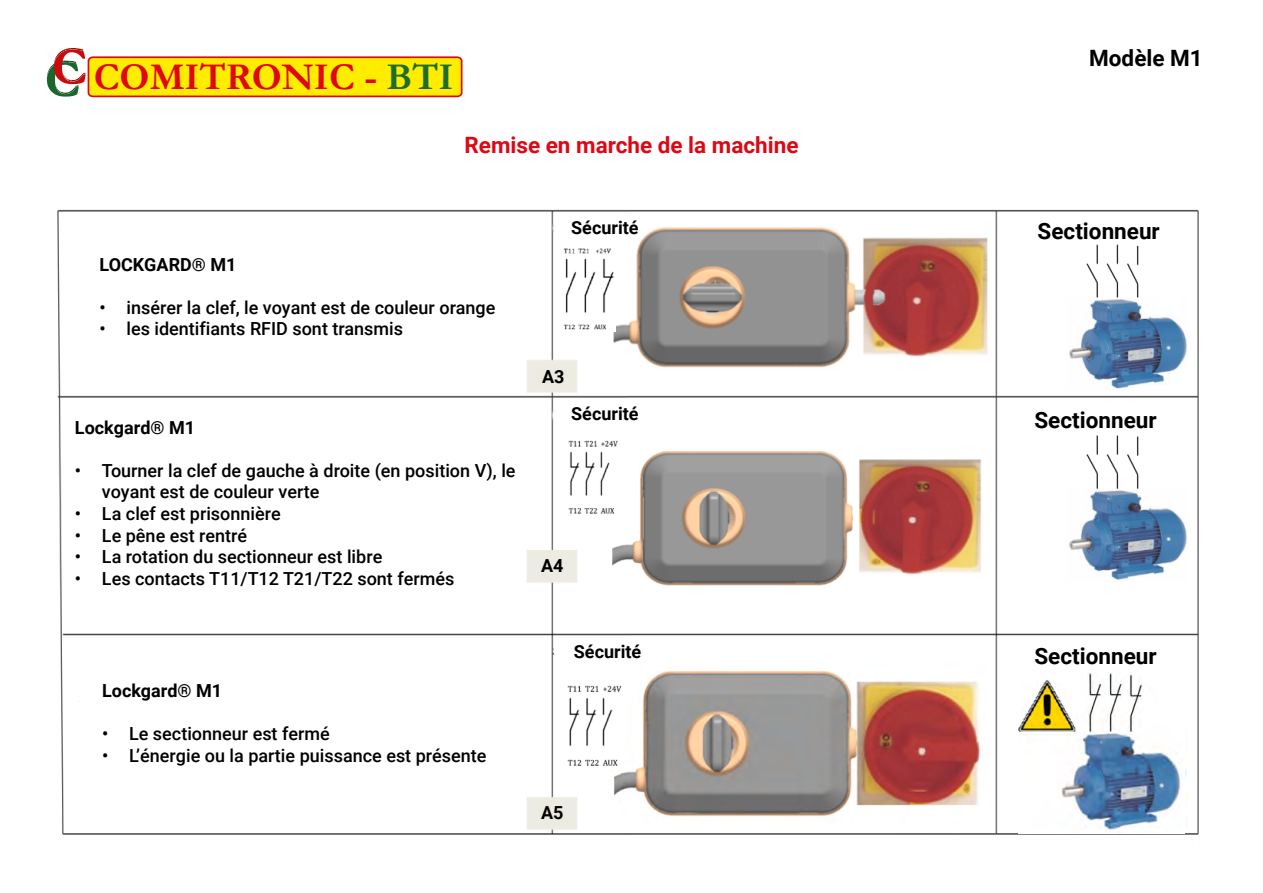
<style>
.page{position:relative;width:1263px;height:893px;background:#fff}
.page>*{position:absolute;margin:0;border:0;box-sizing:border-box;transform-origin:0 0}
.t1{font:700 38.1px "Garamond";color:#e00713}
.t2{font:700 22.5px "Roboto";color:#000}
.t3{font:700 22.5px "Roboto";color:#de0713}
.t4{font:500 18px/21.6px "Roboto";color:#000}
.t5{font:700 18px "Roboto";color:#000}
.s1{color:#1c6d31}
</style>
<div class="page">
<div style="left:88px;top:57px;width:374px;height:39px;background:#ffed00;border-radius:4px"></div>
<div style="left:88px;top:56px;width:374px;height:41px;border:2px solid #e00713;border-radius:4px"></div>
<svg style="left:47px;top:48px;width:39px;height:49px"></svg>
<img style="left:57px;top:209px;width:1142px;height:626px">
<img style="left:564px;top:247px;width:51px;height:85px">
<img style="left:568px;top:439px;width:51px;height:79px">
<img style="left:608px;top:661px;width:378px;height:163px">
<img style="left:567px;top:684px;width:54px;height:86px">
<img style="left:1018px;top:668px;width:167px;height:165px">
<h1 class="t1" style="left:94px;top:55px;width:361px">COMITRONIC - <span class="s1">BTI</span></h1>
<p class="t3" style="left:464px;top:130px;width:335px">Remise en marche de la machine</p>
<p class="t5" style="left:571px;top:215px;width:69px">Sécurité</p>
<p class="t5" style="left:100px;top:252px;width:139px">LOCKGARD® M1</p>
<p class="t4" style="left:100px;top:296px;width:397px">• insérer la clef, le voyant est de couleur orange</p>
<p class="t4" style="left:100px;top:318px;width:305px">• les identifiants RFID sont transmis</p>
<p class="t5" style="left:75px;top:415px;width:122px">Lockgard® M1</p>
<p class="t4" style="left:102px;top:459px;width:415px;text-indent:-27px">• Tourner la clef de gauche à droite (en position V), le voyant est de couleur verte</p>
<p class="t4" style="left:75px;top:502px;width:207px">• La clef est prisonnière</p>
<p class="t4" style="left:75px;top:524px;width:174px">• Le pêne est rentré</p>
<p class="t4" style="left:75px;top:545px;width:309px">• La rotation du sectionneur est libre</p>
<p class="t4" style="left:75px;top:567px;width:381px">• Les contacts T11/T12 T21/T22 sont fermés</p>
<p class="t5" style="left:102px;top:678px;width:122px">Lockgard® M1</p>
<p class="t4" style="left:102px;top:723px;width:229px">• Le sectionneur est fermé</p>
<p class="t4" style="left:102px;top:744px;width:386px">• L’énergie ou la partie puissance est présente</p>
<p class="t5" style="left:542px;top:364px;width:24px">A3</p>
<p class="t5" style="left:571px;top:401px;width:69px">Sécurité</p>
<p class="t5" style="left:541px;top:553px;width:24px">A4</p>
<p class="t5" style="left:574px;top:639px;width:69px">Sécurité</p>
<p class="t5" style="left:541px;top:800px;width:24px">A5</p>
<p class="t2" style="left:1089px;top:42px;width:115px">Modèle M1</p>
<p class="t2" style="left:1038px;top:216px;width:124px">Sectionneur</p>
<p class="t2" style="left:1034px;top:404px;width:124px">Sectionneur</p>
<p class="t2" style="left:1034px;top:640px;width:124px">Sectionneur</p>
</div>
